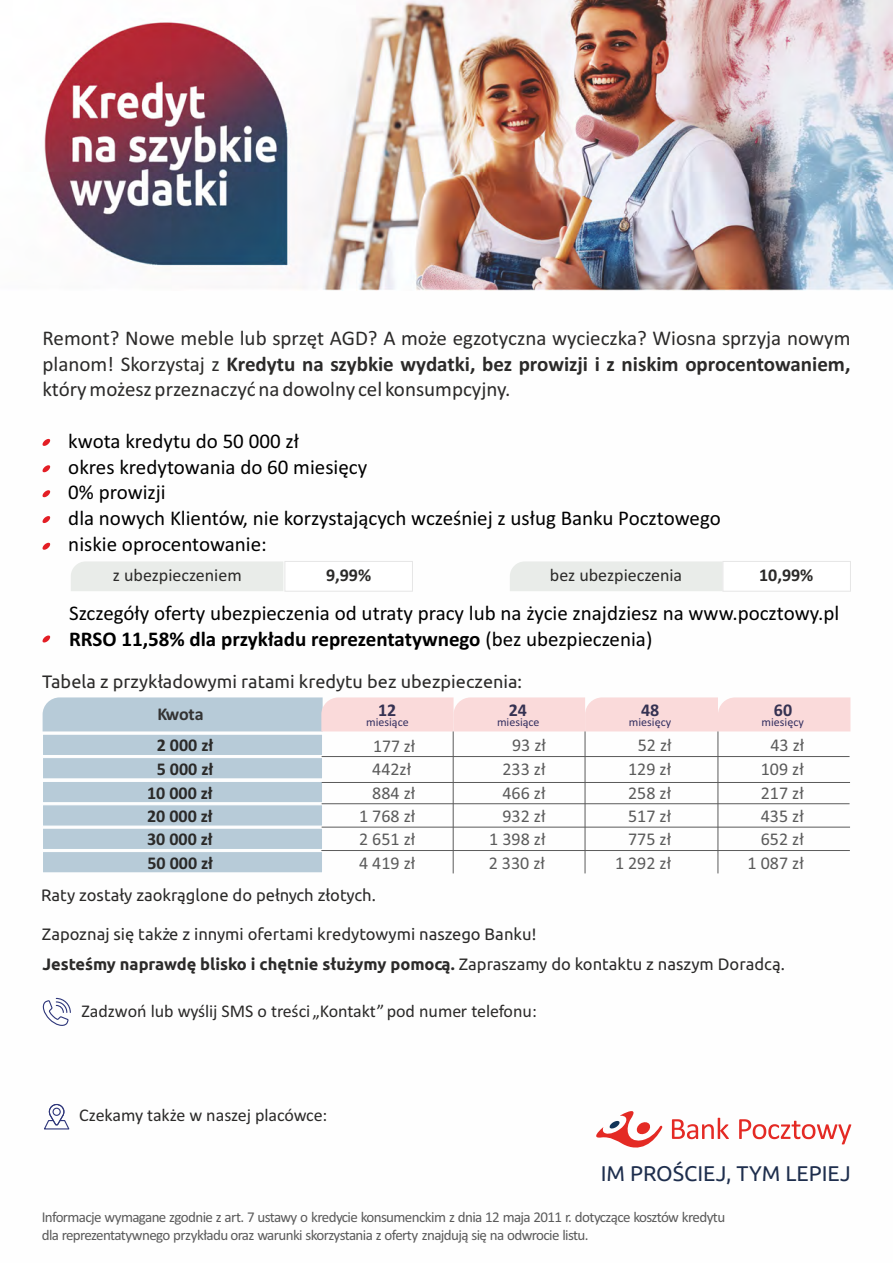
<style>
.page{position:relative;width:893px;height:1263px;background:#fff}
.page>*{position:absolute;margin:0;border:0;box-sizing:border-box;transform-origin:0 0}
.t1{font:21.3px "Ubuntu";color:#1e2e4d}
.t2{font:21px/25.7px "Calibri";color:#000}
.t3{font:21px/25.7px "Calibri";color:#2b2a29;text-align:justify}
.t4{font:18px/23.4px "Calibri";color:#5b5b5b;text-align:right}
.t5{font:18px "Calibri";color:#2b2a29}
.t6{font:700 18px/23.4px "Calibri";color:#2b2a29}
.t7{font:18px "Ubuntu";color:#2b2a29}
.t8{font:700 18px "Calibri";color:#353252}
.t9{font:700 18px "Calibri";letter-spacing:-.005em;color:#333}
.t10{font:16.5px/30.3px "Ubuntu";color:#2b2a29}
.t11{font:15px/18.3px "Calibri";letter-spacing:-.04em;color:#5b5b5b}
.t12{font:12px "Calibri";color:#332f60}
.s1{font-weight:700}
</style>
<div class="page">
<svg style="left:42px;top:465px;width:9px;height:8px"></svg>
<svg style="left:42px;top:516px;width:9px;height:7px"></svg>
<svg style="left:42px;top:542px;width:9px;height:8px"></svg>
<svg style="left:42px;top:635px;width:9px;height:8px"></svg>
<svg style="left:42px;top:438px;width:9px;height:8px"></svg>
<svg style="left:42px;top:490px;width:9px;height:8px"></svg>
<svg style="left:596px;top:1111px;width:255px;height:37px"></svg>
<svg style="left:42px;top:997px;width:29px;height:29px"></svg>
<svg style="left:44px;top:1104px;width:26px;height:26px"></svg>
<div style="left:53px;top:1108px;width:8px;height:8px;border:1px solid #2e367a;border-radius:50%"></div>
<img style="left:44px;top:0;width:849px;height:291px">
<div style="left:42px;top:781px;width:281px;height:22px;background:#b7cbd8;border:1px solid #fff"></div>
<div style="left:42px;top:734px;width:281px;height:22px;background:#b7cbd8;border:1px solid #fff"></div>
<div style="left:42px;top:804px;width:281px;height:22px;background:#b7cbd8;border:1px solid #fff"></div>
<div style="left:42px;top:757px;width:281px;height:22px;background:#b7cbd8;border:1px solid #fff"></div>
<div style="left:42px;top:828px;width:281px;height:22px;background:#b7cbd8;border:1px solid #fff"></div>
<div style="left:42px;top:851px;width:281px;height:22px;background:#b7cbd8;border:1px solid #fff"></div>
<svg style="left:43px;top:697px;width:807px;height:34px;background:#e3d5da"></svg>
<hr style="left:453px;top:731px;width:1px;height:142px;background:#5b5b5b">
<hr style="left:585px;top:731px;width:1px;height:142px;background:#5b5b5b">
<hr style="left:718px;top:731px;width:1px;height:142px;background:#5b5b5b">
<hr style="left:322px;top:827px;width:528px;height:1px;background:#5b5b5b">
<hr style="left:322px;top:782px;width:528px;height:1px;background:#5b5b5b">
<hr style="left:321px;top:850px;width:529px;height:1px;background:#5b5b5b">
<hr style="left:322px;top:803px;width:527px;height:1px;background:#5b5b5b">
<hr style="left:322px;top:756px;width:527px;height:1px;background:#5b5b5b">
<div style="left:71px;top:561px;width:212px;height:30px;background:#e9ece9"></div>
<div style="left:285px;top:561px;width:128px;height:30px;background:#fff;border:1px solid #e6e6e6"></div>
<div style="left:510px;top:561px;width:212px;height:30px;background:#e9ece9"></div>
<div style="left:723px;top:561px;width:128px;height:30px;background:#fff;border:1px solid #e6e6e6"></div>
<p class="t3" style="left:43px;top:327px;width:809px">Remont? Nowe meble lub sprzęt AGD? A może egzotyczna wycieczka? Wiosna sprzyja nowym planom! Skorzystaj z <span class="s1">Kredytu na szybkie wydatki, bez prowizji i z niskim oprocentowaniem, </span>który możesz przeznaczyć na dowolny cel konsumpcyjny.</p>
<p class="t2" style="left:68px;top:430px;width:654px">kwota kredytu do 50 000 zł<br>okres kredytowania do 60 miesięcy<br>0% prowizji<br>dla nowych Klientów, nie korzystających wcześniej z usług Banku Pocztowego niskie oprocentowanie:</p>
<p class="t5" style="left:113px;top:567px;width:130px">z ubezpieczeniem</p>
<p class="t6" style="left:326px;top:565px;width:47px">9,99%</p>
<p class="t5" style="left:550px;top:567px;width:134px">bez ubezpieczenia</p>
<p class="t6" style="left:759px;top:565px;width:56px">10,99%</p>
<p class="t2" style="left:69px;top:602px;width:771px">Szczegóły oferty ubezpieczenia od utraty pracy lub na życie znajdziesz na www.pocztowy.pl<br><span class="s1">RRSO 11,58% dla przykładu reprezentatywnego</span> (bez ubezpieczenia)</p>
<p class="t7" style="left:42px;top:674px;width:481px">Tabela z przykładowymi ratami kredytu bez ubezpieczenia:</p>
<p class="t9" style="left:157px;top:707px;width:48px">Kwota</p>
<p class="t8" style="left:378px;top:702px;width:20px">12</p>
<p class="t8" style="left:509px;top:702px;width:20px">24</p>
<p class="t12" style="left:366px;top:717px;width:44px">miesiące</p>
<p class="t12" style="left:497px;top:717px;width:44px">miesiące</p>
<p class="t8" style="left:641px;top:702px;width:20px">48</p>
<p class="t12" style="left:629px;top:717px;width:44px">miesięcy</p>
<p class="t8" style="left:774px;top:702px;width:20px">60</p>
<p class="t12" style="left:762px;top:717px;width:44px">miesięcy</p>
<p class="t6" style="left:157px;top:735px;width:58px">2 000 zł</p>
<p class="t4" style="left:373px;top:735px;width:44px">177 zł</p>
<p class="t4" style="left:512px;top:735px;width:35px">93 zł</p>
<p class="t4" style="left:638px;top:735px;width:35px">52 zł</p>
<p class="t4" style="left:770px;top:735px;width:35px">43 zł</p>
<p class="t6" style="left:157px;top:758px;width:58px">5 000 zł</p>
<p class="t4" style="left:372px;top:758px;width:40px">442zł</p>
<p class="t4" style="left:502px;top:758px;width:45px">233 zł</p>
<p class="t4" style="left:628px;top:758px;width:45px">129 zł</p>
<p class="t4" style="left:761px;top:758px;width:45px">109 zł</p>
<p class="t6" style="left:147px;top:782px;width:67px">10 000 zł</p>
<p class="t4" style="left:372px;top:782px;width:45px">884 zł</p>
<p class="t4" style="left:502px;top:782px;width:45px">466 zł</p>
<p class="t4" style="left:628px;top:782px;width:45px">258 zł</p>
<p class="t4" style="left:761px;top:782px;width:45px">217 zł</p>
<p class="t6" style="left:147px;top:806px;width:67px">20 000 zł</p>
<p class="t4" style="left:359px;top:806px;width:58px">1 768 zł</p>
<p class="t4" style="left:502px;top:806px;width:45px">932 zł</p>
<p class="t4" style="left:628px;top:806px;width:45px">517 zł</p>
<p class="t4" style="left:761px;top:806px;width:45px">435 zł</p>
<p class="t6" style="left:147px;top:829px;width:67px">30 000 zł<br>50 000 zł</p>
<p class="t4" style="left:359px;top:829px;width:58px">2 651 zł</p>
<p class="t4" style="left:489px;top:829px;width:58px">1 398 zł</p>
<p class="t4" style="left:359px;top:852px;width:58px">4 419 zł</p>
<p class="t4" style="left:489px;top:852px;width:58px">2 330 zł</p>
<p class="t4" style="left:615px;top:829px;width:58px">775 zł<br>1 292 zł</p>
<p class="t4" style="left:748px;top:829px;width:58px">652 zł<br>1 087 zł</p>
<p class="t10" style="left:41px;top:881px;width:336px">Raty zostały zaokrąglone do pełnych złotych.</p>
<p class="t10" style="left:42px;top:920px;width:744px">Zapoznaj się także z innymi ofertami kredytowymi naszego Banku!<br><span class="s1">Jesteśmy naprawdę blisko i chętnie służymy pomocą.</span> Zapraszamy do kontaktu z naszym Doradcą.</p>
<p class="t5" style="left:81px;top:1003px;width:457px">Zadzwoń lub wyślij SMS o treści „Kontakt” pod numer telefonu:</p>
<p class="t5" style="left:79px;top:1108px;width:250px">Czekamy także w naszej placówce:</p>
<p class="t1" style="left:601px;top:1165px;width:252px">IM PROŚCIEJ, TYM LEPIEJ</p>
<p class="t11" style="left:42px;top:1209px;width:685px">Informacje wymagane zgodnie z art. 7 ustawy o kredycie konsumenckim z dnia 12 maja 2011 r. dotyczące kosztów kredytu dla reprezentatywnego przykładu oraz warunki skorzystania z oferty znajdują się na odwrocie listu.</p>
</div>
